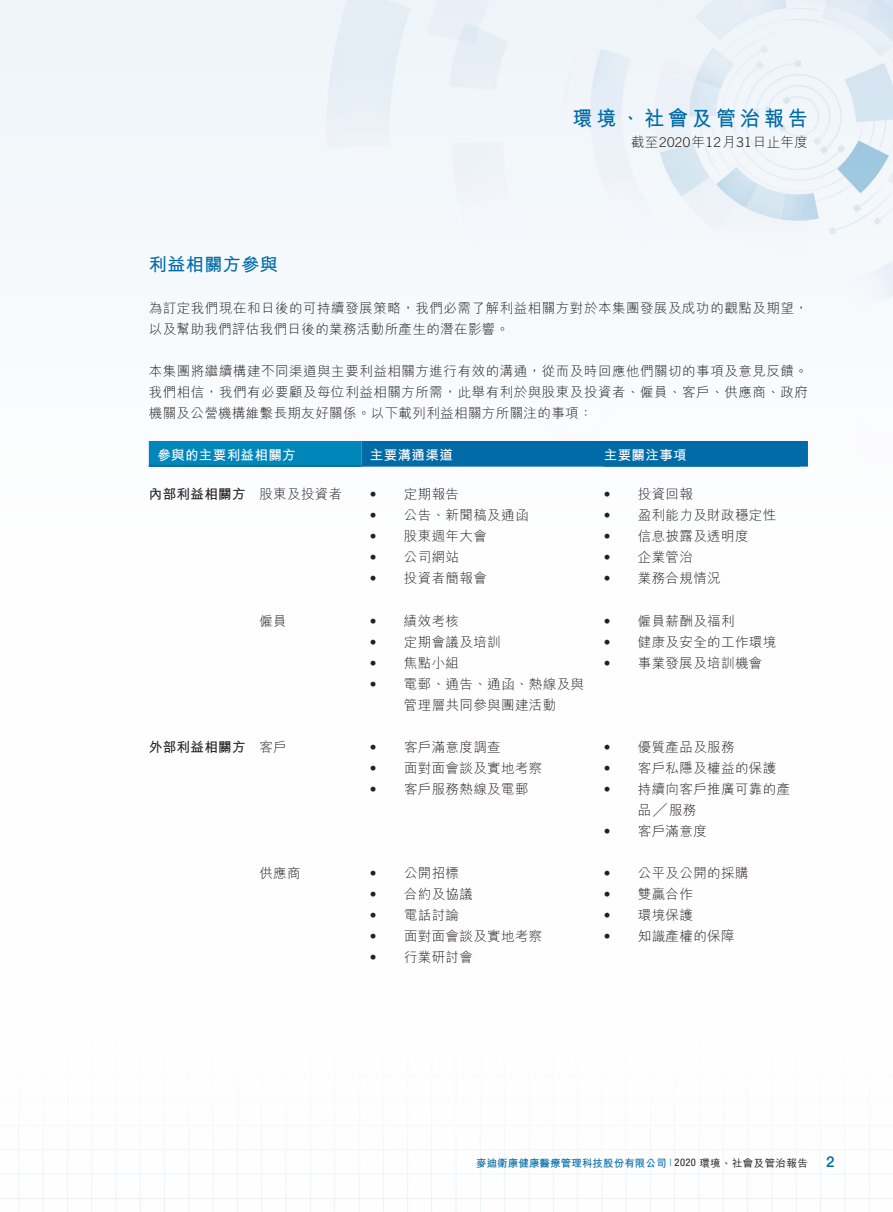
<style>
.page{position:relative;width:893px;height:1212px;background:#fff}
.page>*{position:absolute;margin:0;border:0;box-sizing:border-box;transform-origin:0 0}
.t1{font:700 21px "M Hei HK";letter-spacing:.2em;color:#006ba7;scale:.95 1}
.t2{font:700 18px "M Hei HK";letter-spacing:.03em;color:#006ba7}
.t3{font:500 15px "Helvetica Neue LT Std";color:#006ba7}
.t4{font:300 13.5px/21px "M Hei HK";letter-spacing:.03em;color:#231f20}
.t5{font:300 13.5px "Trade Gothic LT Std";color:#231f20}
.t6{font:700 13.5px "M Hei HK";letter-spacing:.03em;color:#fff}
.t7{font:700 13.5px "M Hei HK";letter-spacing:.03em;color:#231f20}
.t8{font:700 10.5px "M Hei HK";letter-spacing:.01em;color:#006ba7}
.s1{font-family:"Trade Gothic LT Std"}
.s2{font-family:"Helvetica Neue LT Std";font-weight:300;font-stretch:condensed}
.s3{font-family:"Helvetica Neue LT Std";font-weight:400;font-stretch:condensed;color:#231f20}
.s4{font-weight:500;color:#231f20}
</style>
<div class="page">
<img style="left:0;top:0;width:893px;height:1212px">
<svg style="left:149px;top:441px;width:659px;height:26px;background:#0174ad"></svg>
<hr style="left:149px;top:465px;width:212px;height:2px;background:#006ba7">
<hr style="left:604px;top:465px;width:195px;height:2px;background:#006ba7">
<h1 class="t1" style="left:572px;top:103px;width:249px">環境、社會及管治報告</h1>
<p class="t4" style="left:631px;top:132px;width:178px">截至<span class="s1">2020</span>年<span class="s1">12</span>月<span class="s1">31</span>日止年度</p>
<h2 class="t2" style="left:149px;top:252px;width:131px">利益相關方參與</h2>
<p class="t4" style="left:149px;top:298px;width:661px">為訂定我們現在和日後的可持續發展策略，我們必需了解利益相關方對於本集團發展及成功的觀點及期望，以及幫助我們評估我們日後的業務活動所產生的潛在影響。</p>
<p class="t4" style="left:149px;top:361px;width:661px;text-align:justify">本集團將繼續構建不同渠道與主要利益相關方進行有效的溝通，從而及時回應他們關切的事項及意見反饋。我們相信，我們有必要顧及每位利益相關方所需，此舉有利於與股東及投資者、僱員、客戶、供應商、政府機關及公營機構維繫長期友好關係。以下載列利益相關方所關注的事項：</p>
<p class="t6" style="left:604px;top:445px;width:84px">主要關注事項</p>
<p class="t6" style="left:157px;top:445px;width:140px">參與的主要利益相關方</p>
<p class="t6" style="left:370px;top:445px;width:84px">主要溝通渠道</p>
<p class="t7" style="left:149px;top:485px;width:98px">內部利益相關方</p>
<p class="t4" style="left:259px;top:484px;width:84px">股東及投資者</p>
<p class="t4" style="left:259px;top:610px;width:29px">僱員</p>
<p class="t7" style="left:149px;top:737px;width:98px">外部利益相關方</p>
<p class="t4" style="left:259px;top:736px;width:29px">客戶</p>
<p class="t4" style="left:259px;top:862px;width:43px">供應商</p>
<p class="t5" style="left:370px;top:487px;width:8px">•</p>
<p class="t4" style="left:404px;top:484px;width:57px">定期報告</p>
<p class="t5" style="left:604px;top:487px;width:8px">•</p>
<p class="t4" style="left:638px;top:484px;width:57px">投資回報</p>
<p class="t5" style="left:370px;top:508px;width:8px">•</p>
<p class="t4" style="left:404px;top:505px;width:126px">公告、新聞稿及通函</p>
<p class="t5" style="left:604px;top:508px;width:8px">•</p>
<p class="t4" style="left:638px;top:505px;width:140px">盈利能力及財政穩定性</p>
<p class="t5" style="left:370px;top:529px;width:8px">•</p>
<p class="t4" style="left:404px;top:526px;width:84px">股東週年大會</p>
<p class="t5" style="left:604px;top:529px;width:8px">•</p>
<p class="t4" style="left:638px;top:526px;width:112px">信息披露及透明度</p>
<p class="t5" style="left:370px;top:550px;width:8px">•</p>
<p class="t4" style="left:404px;top:547px;width:57px">公司網站</p>
<p class="t5" style="left:604px;top:550px;width:8px">•</p>
<p class="t4" style="left:638px;top:547px;width:57px">企業管治</p>
<p class="t5" style="left:370px;top:571px;width:8px">•</p>
<p class="t4" style="left:404px;top:568px;width:84px">投資者簡報會</p>
<p class="t5" style="left:604px;top:571px;width:8px">•</p>
<p class="t4" style="left:638px;top:568px;width:84px">業務合規情況</p>
<p class="t5" style="left:370px;top:613px;width:8px">•</p>
<p class="t4" style="left:404px;top:610px;width:57px">績效考核</p>
<p class="t5" style="left:604px;top:613px;width:8px">•</p>
<p class="t4" style="left:638px;top:610px;width:98px">僱員薪酬及福利</p>
<p class="t5" style="left:370px;top:634px;width:8px">•</p>
<p class="t4" style="left:404px;top:631px;width:98px">定期會議及培訓</p>
<p class="t5" style="left:604px;top:634px;width:8px">•</p>
<p class="t4" style="left:638px;top:631px;width:140px">健康及安全的工作環境</p>
<p class="t5" style="left:370px;top:655px;width:8px">•</p>
<p class="t4" style="left:404px;top:652px;width:57px">焦點小組</p>
<p class="t5" style="left:604px;top:655px;width:8px">•</p>
<p class="t4" style="left:638px;top:652px;width:126px">事業發展及培訓機會</p>
<p class="t5" style="left:370px;top:676px;width:8px">•</p>
<p class="t4" style="left:404px;top:673px;width:182px">電郵、通告、通函、熱線及與</p>
<p class="t4" style="left:404px;top:694px;width:154px">管理層共同參與團建活動</p>
<p class="t5" style="left:370px;top:739px;width:8px">•</p>
<p class="t4" style="left:404px;top:736px;width:98px">客戶滿意度調查</p>
<p class="t5" style="left:604px;top:739px;width:8px">•</p>
<p class="t4" style="left:638px;top:736px;width:98px">優質產品及服務</p>
<p class="t5" style="left:370px;top:760px;width:8px">•</p>
<p class="t4" style="left:404px;top:757px;width:140px">面對面會談及實地考察</p>
<p class="t5" style="left:604px;top:760px;width:8px">•</p>
<p class="t4" style="left:638px;top:757px;width:140px">客戶私隱及權益的保護</p>
<p class="t5" style="left:370px;top:781px;width:8px">•</p>
<p class="t4" style="left:404px;top:778px;width:126px">客戶服務熱線及電郵</p>
<p class="t5" style="left:604px;top:781px;width:8px">•</p>
<p class="t4" style="left:638px;top:778px;width:154px">持續向客戶推廣可靠的產</p>
<p class="t5" style="left:604px;top:823px;width:8px">•</p>
<p class="t4" style="left:638px;top:799px;width:71px">品╱服務客戶滿意度</p>
<p class="t5" style="left:370px;top:865px;width:8px">•</p>
<p class="t4" style="left:404px;top:862px;width:57px">公開招標</p>
<p class="t5" style="left:604px;top:865px;width:8px">•</p>
<p class="t4" style="left:638px;top:862px;width:112px">公平及公開的採購</p>
<p class="t5" style="left:370px;top:886px;width:8px">•</p>
<p class="t4" style="left:404px;top:883px;width:71px">合約及協議</p>
<p class="t5" style="left:604px;top:886px;width:8px">•</p>
<p class="t4" style="left:638px;top:883px;width:57px">雙贏合作</p>
<p class="t5" style="left:370px;top:907px;width:8px">•</p>
<p class="t4" style="left:404px;top:904px;width:57px">電話討論</p>
<p class="t5" style="left:604px;top:907px;width:8px">•</p>
<p class="t4" style="left:638px;top:904px;width:57px">環境保護</p>
<p class="t5" style="left:370px;top:928px;width:8px">•</p>
<p class="t4" style="left:404px;top:925px;width:140px">面對面會談及實地考察</p>
<p class="t5" style="left:604px;top:928px;width:8px">•</p>
<p class="t4" style="left:638px;top:925px;width:98px">知識產權的保障</p>
<p class="t5" style="left:370px;top:949px;width:8px">•</p>
<p class="t4" style="left:404px;top:946px;width:71px">行業研討會</p>
<p class="t8" style="left:476px;top:1155px;width:333px">麥迪衛康健康醫療管理科技股份有限公司 <span class="s2">|</span> <span class="s3">2020</span> <span class="s4">環境、社會及管治報告</span></p>
<p class="t3" style="left:826px;top:1153px;width:10px">2</p>
</div>
